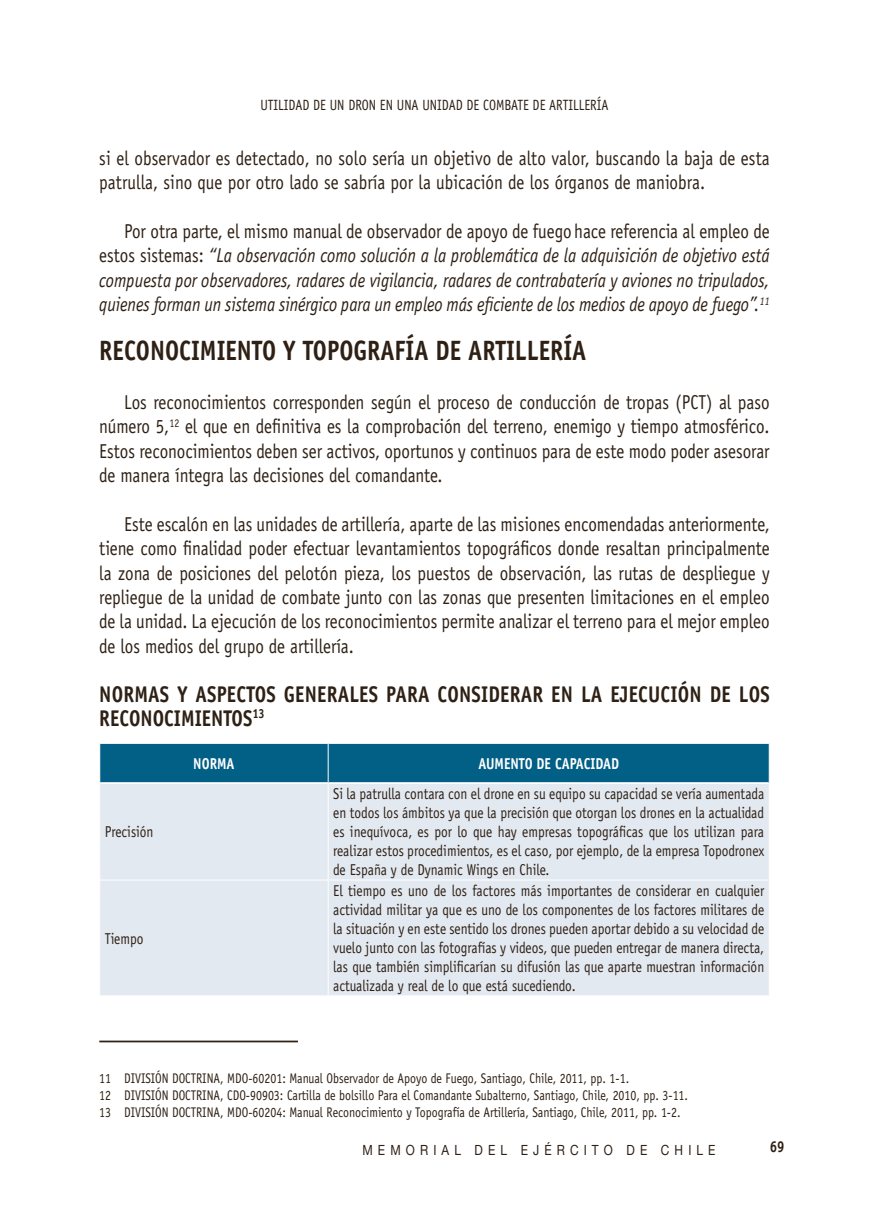
<style>
.page{position:relative;width:869px;height:1216px;background:#fff}
.page>*{position:absolute;margin:0;border:0;box-sizing:border-box;transform-origin:0 0}
.t1{font:700 28px "Officina Sans Std";color:#2e2014;scale:.85 1}
.t2{font:700 22.75px/24.3px "Officina Sans Std";letter-spacing:.01em;color:#2e2014;scale:.85 1}
.t3{font:20.12px/24.3px "Officina Sans Std";color:#2e2014;text-align:justify;scale:.85 1}
.t4{font:italic 20.12px/24.3px "Officina Sans Std";letter-spacing:-.005em;color:#2e2014;text-align:justify;scale:.85 1}
.t5{font:15.75px/18.9px "Officina Sans Std";color:#2e2014;text-align:justify;scale:.85 1}
.t6{font:700 15.75px "Officina Sans Std";color:#fff;scale:.85 1}
.t7{font:700 15.75px "Officina Sans Std";color:#2e2014;scale:.85 1}
.t8{font:14.88px "Officina Sans Std";color:#2e2014;scale:.85 1}
.t9{font:14px/16.8px "Officina Sans Std";color:#2e2014;scale:.85 1}
.t10{font:14px "Helvetica Neue";letter-spacing:.43em;color:#2e2014;scale:.85 1}
.s1{font-style:normal}
</style>
<div class="page">
<div style="left:100px;top:744px;width:668px;height:38px;background:#025f85"></div>
<div style="left:100px;top:784px;width:668px;height:211px;background:#e3e9f1"></div>
<hr style="left:327px;top:743px;width:1px;height:39px;background:#fff">
<hr style="left:327px;top:784px;width:1px;height:95px;background:#fff">
<hr style="left:99px;top:879px;width:229px;height:1px;background:#fff">
<hr style="left:328px;top:879px;width:441px;height:1px;background:#fff">
<hr style="left:327px;top:880px;width:1px;height:115px;background:#fff">
<hr style="left:99px;top:1040px;width:199px;height:2px;background:#2e2014">
<p class="t8" style="left:260px;top:96px;width:411px">UTILIDAD DE UN DRON EN UNA UNIDAD DE COMBATE DE ARTILLERÍA</p>
<p class="t3" style="left:99px;top:146px;width:789px">si el observador es detectado, no solo sería un objetivo de alto valor, buscando la baja de esta patrulla, sino que por otro lado se sabría por la ubicación de los órganos de maniobra.</p>
<p class="t4" style="left:99px;top:219px;width:789px;text-indent:25px"><span class="s1">Por otra parte, el mismo manual de observador de apoyo de fuego hace referencia al empleo de estos sistemas:</span> “La observación como solución a la problemática de la adquisición de objetivo está compuesta por observadores, radares de vigilancia, radares de contrabatería y aviones no tripulados, quienes forman un sistema sinérgico para un empleo más eficiente de los medios de apoyo de fuego”.<sup>11</sup></p>
<h1 class="t1" style="left:99px;top:333px;width:574px">RECONOCIMIENTO Y TOPOGRAFÍA DE ARTILLERÍA</h1>
<p class="t3" style="left:99px;top:390px;width:789px;text-indent:25px">Los reconocimientos corresponden según el proceso de conducción de tropas (PCT) al paso número 5,<sup>12</sup> el que en definitiva es la comprobación del terreno, enemigo y tiempo atmosférico.<br>Estos reconocimientos deben ser activos, oportunos y continuos para de este modo poder asesorar de manera íntegra las decisiones del comandante.</p>
<p class="t3" style="left:99px;top:512px;width:790px;text-indent:25px">Este escalón en las unidades de artillería, aparte de las misiones encomendadas anteriormente, tiene como finalidad poder efectuar levantamientos topográficos donde resaltan principalmente la zona de posiciones del pelotón pieza, los puestos de observación, las rutas de despliegue y repliegue de la unidad de combate junto con las zonas que presenten limitaciones en el empleo de la unidad. La ejecución de los reconocimientos permite analizar el terreno para el mejor empleo de los medios del grupo de artillería.</p>
<p class="t2" style="left:99px;top:681px;width:790px">NORMAS Y ASPECTOS GENERALES PARA CONSIDERAR EN LA EJECUCIÓN DE LOS<br>RECONOCIMIENTOS<sup>13</sup></p>
<p class="t6" style="left:193px;top:753px;width:50px">NORMA</p>
<p class="t6" style="left:478px;top:753px;width:167px">AUMENTO DE CAPACIDAD</p>
<p class="t5" style="left:105px;top:822px;width:59px">Precisión</p>
<p class="t5" style="left:105px;top:928px;width:47px">Tiempo</p>
<p class="t5" style="left:333px;top:784px;width:508px">Si la patrulla contara con el drone en su equipo su capacidad se vería aumentada en todos los ámbitos ya que la precisión que otorgan los drones en la actualidad es inequívoca, es por lo que hay empresas topográficas que los utilizan para realizar estos procedimientos, es el caso, por ejemplo, de la empresa Topodronex de España y de Dynamic Wings en Chile.</p>
<p class="t5" style="left:333px;top:881px;width:508px">El tiempo es uno de los factores más importantes de considerar en cualquier actividad militar ya que es uno de los componentes de los factores militares de la situación y en este sentido los drones pueden aportar debido a su velocidad de vuelo junto con las fotografías y videos, que pueden entregar de manera directa, las que también simplificarían su difusión las que aparte muestran información actualizada y real de lo que está sucediendo.</p>
<p class="t9" style="left:99px;top:1069px;width:693px">11 DIVISIÓN DOCTRINA, MDO-60201: Manual Observador de Apoyo de Fuego, Santiago, Chile, 2011, pp. 1-1.<br>12 DIVISIÓN DOCTRINA, CDO-90903: Cartilla de bolsillo Para el Comandante Subalterno, Santiago, Chile, 2010, pp. 3-11.<br>13 DIVISIÓN DOCTRINA, MDO-60204: Manual Reconocimiento y Topografía de Artillería, Santiago, Chile, 2011, pp. 1-2.</p>
<p class="t10" style="left:362px;top:1139px;width:416px">MEMORIAL DEL EJÉRCITO DE CHILE</p>
<p class="t7" style="left:769px;top:1136px;width:19px">69</p>
</div>
